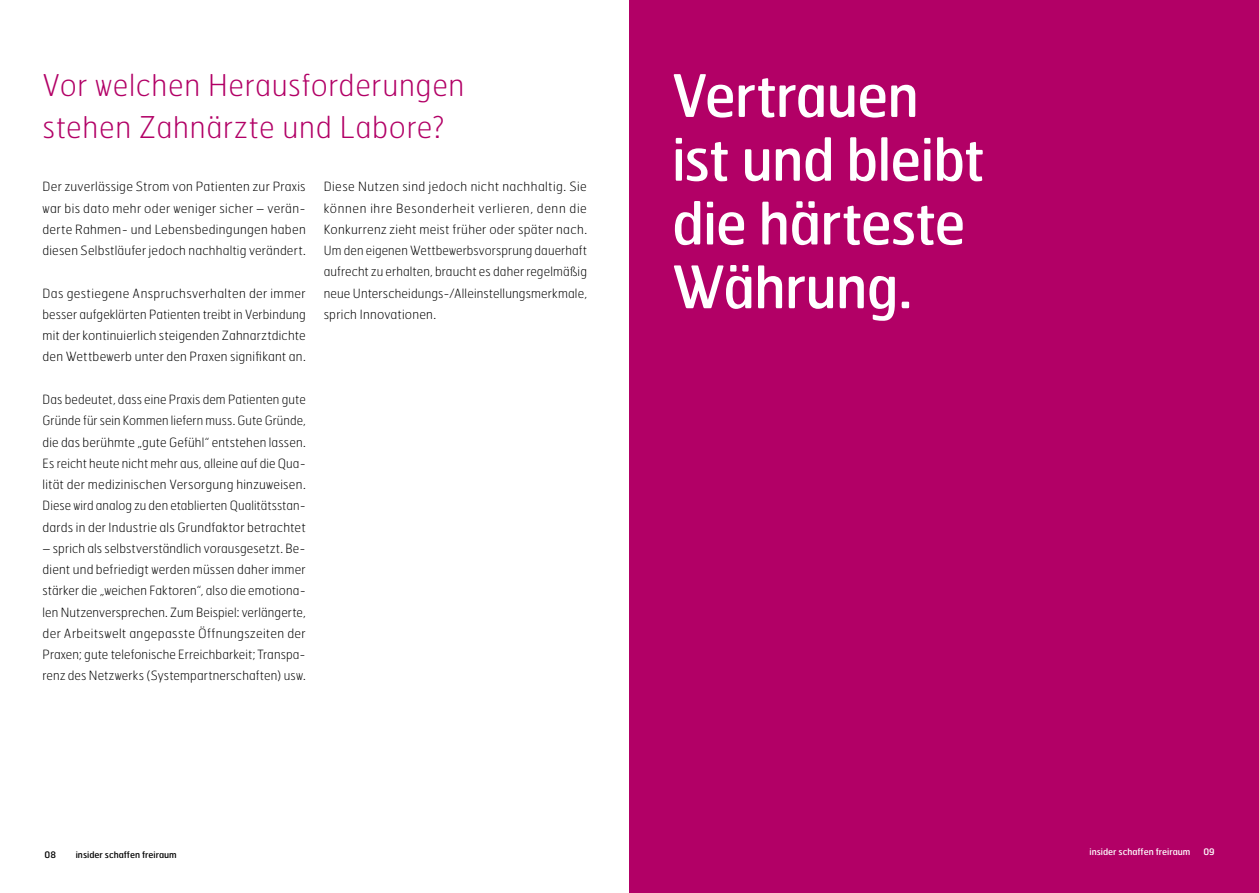
<style>
.page{position:relative;width:1259px;height:893px;background:#fff}
.page>*{position:absolute;margin:0;border:0;box-sizing:border-box;transform-origin:0 0}
.t1{font:58.5px/63.8px "Hermes";letter-spacing:-.015em;color:#fff;scale:.96 1}
.t2{font:100 30px/42.5px "Hermes";letter-spacing:.025em;color:#b20066}
.t3{font:100 12.75px/21.3px "Hermes";letter-spacing:.015em;color:#000;text-align:justify}
.t4{font:9px "Hermes";color:#000}
.t5{font:9px "Hermes";color:#fff}
</style>
<div class="page">
<div style="left:629px;top:0;width:630px;height:893px;background:#b20066"></div>
<h2 class="t2" style="left:43px;top:63px;width:423px">Vor welchen Herausforderungen stehen Zahnärzte und Labore?</h2>
<p class="t3" style="left:43px;top:176px;width:265px">Der zuverlässige Strom von Patienten zur Praxis war bis dato mehr oder weniger sicher – verän&shy;derte Rahmen- und Lebensbedingungen haben diesen Selbstläufer jedoch nachhaltig verändert.</p>
<p class="t3" style="left:43px;top:282px;width:265px">Das gestiegene Anspruchsverhalten der immer besser aufgeklärten Patienten treibt in Verbindung mit der kontinuierlich steigenden Zahnarztdichte den Wettbewerb unter den Praxen signifikant an.</p>
<p class="t3" style="left:43px;top:388px;width:265px">Das bedeutet, dass eine Praxis dem Patienten gute Gründe für sein Kommen liefern muss. Gute Gründe, die das berühmte „gute Gefühl“ entstehen lassen.<br>Es reicht heute nicht mehr aus, alleine auf die Qua&shy;lität der medizinischen Versorgung hinzuweisen.<br>Diese wird analog zu den etablierten Qualitätsstan&shy;dards in der Industrie als Grundfaktor betrachtet</p>
<p class="t3" style="left:43px;top:537px;width:265px">– sprich als selbstverständlich vorausgesetzt. Be&shy;dient und befriedigt werden müssen daher immer stärker die „weichen Faktoren“, also die emotiona&shy;len Nutzenversprechen. Zum Beispiel: verlängerte, der Arbeitswelt angepasste Öffnungszeiten der Praxen; gute telefonische Erreichbarkeit; Transpa&shy;renz des Netzwerks (Systempartnerschaften) usw.</p>
<p class="t3" style="left:324px;top:176px;width:265px">Diese Nutzen sind jedoch nicht nachhaltig. Sie können ihre Besonderheit verlieren, denn die Konkurrenz zieht meist früher oder später nach.<br>Um den eigenen Wettbewerbsvorsprung dauerhaft aufrecht zu erhalten, braucht es daher regelmäßig neue Unterscheidungs-/Alleinstellungsmerkmale, sprich Innovationen.</p>
<h1 class="t1" style="left:672px;top:62px;width:327px">Vertrauen ist und bleibt die härteste<br>Währung.</h1>
<p class="t4" style="left:45px;top:849px;width:13px">08</p>
<p class="t5" style="left:1089px;top:846px;width:102px">insider schaffen freiraum</p>
<p class="t5" style="left:1203px;top:846px;width:13px">09</p>
<p class="t4" style="left:76px;top:849px;width:102px">insider schaffen freiraum</p>
</div>
